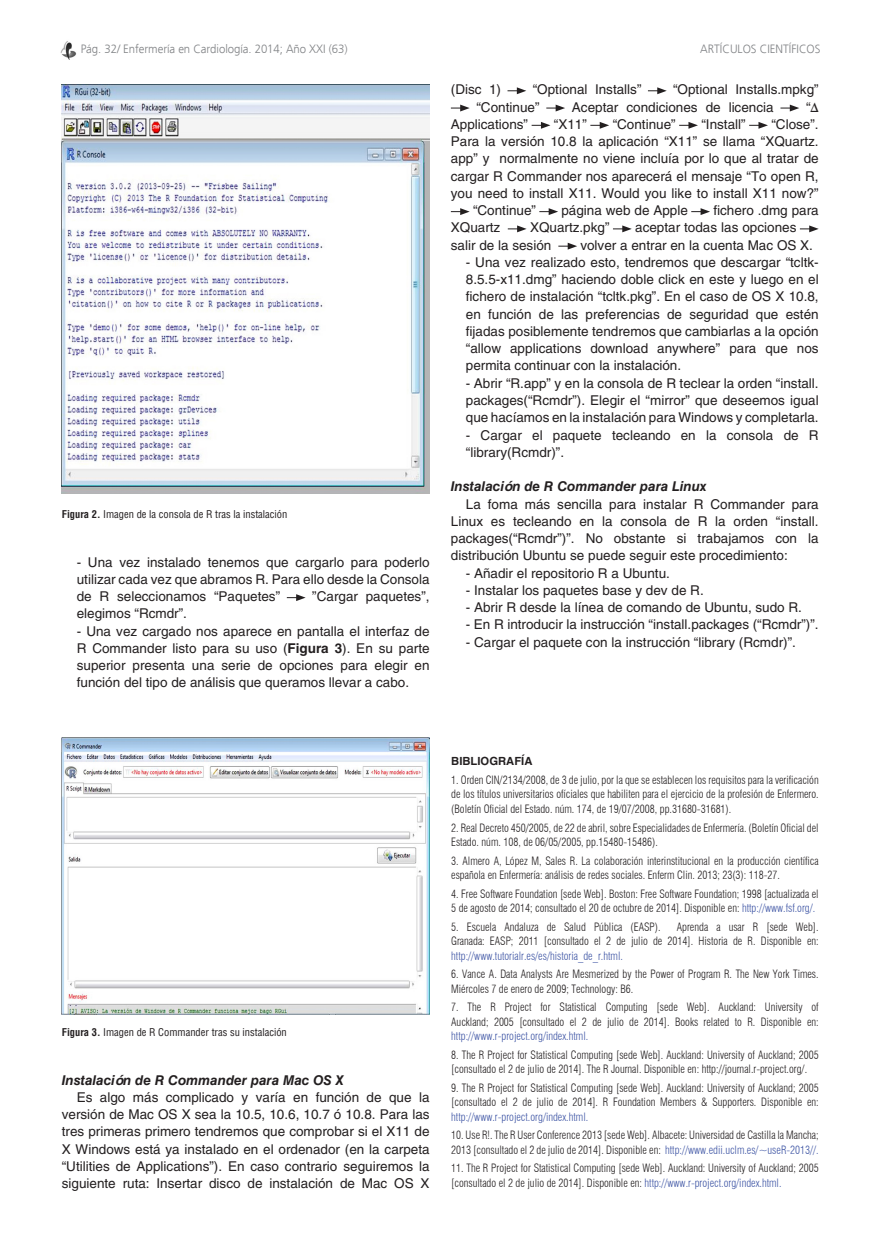
<style>
.page{position:relative;width:893px;height:1234px;background:#fff}
.page>*{position:absolute;margin:0;border:0;box-sizing:border-box;transform-origin:0 0}
.Autores_Resumenes{font:13.5px/17.2px "Helvetica LT Std";color:#231f20;text-align:justify}
.t1{font:italic 700 13.5px "Helvetica LT Std";color:#231f20}
.Folio{font:300 12px "Frutiger LT Std";letter-spacing:-.005em;color:#808285;scale:.95 1}
.texto_biblioagrafia{font:300 condensed 11.25px/14.4px "Swiss 721 BT";color:#231f20;scale:.95 1}
.Texto_Resumenes{font:700 11.25px "Helvetica LT Std";color:#231f20}
.Autores_Resumenes-2{font:condensed 10.5px "Helvetica LT Std";color:#231f20}
.s1{font-weight:700}
.s2{color:#3d54a4}
</style>
<div class="page">
<img style="left:61px;top:41px;width:15px;height:18px">
<img style="left:62px;top:84px;width:368px;height:409px">
<svg style="left:287px;top:594px;width:19px;height:7px"></svg>
<img style="left:62px;top:737px;width:368px;height:277px">
<svg style="left:507px;top:87px;width:19px;height:7px"></svg>
<svg style="left:648px;top:87px;width:19px;height:7px"></svg>
<svg style="left:451px;top:105px;width:19px;height:6px"></svg>
<svg style="left:546px;top:105px;width:19px;height:6px"></svg>
<svg style="left:780px;top:105px;width:19px;height:6px"></svg>
<svg style="left:532px;top:122px;width:18px;height:7px"></svg>
<svg style="left:590px;top:122px;width:19px;height:7px"></svg>
<svg style="left:679px;top:122px;width:19px;height:7px"></svg>
<svg style="left:749px;top:122px;width:19px;height:7px"></svg>
<svg style="left:451px;top:208px;width:19px;height:7px"></svg>
<svg style="left:539px;top:208px;width:19px;height:7px"></svg>
<svg style="left:691px;top:208px;width:19px;height:7px"></svg>
<svg style="left:508px;top:225px;width:19px;height:7px"></svg>
<svg style="left:613px;top:225px;width:19px;height:7px"></svg>
<svg style="left:800px;top:225px;width:19px;height:7px"></svg>
<svg style="left:558px;top:243px;width:19px;height:6px"></svg>
<p class="Folio" style="left:81px;top:42px;width:282px">Pág. 32/ Enfermería en Cardiología. 2014; Año XXI (63)</p>
<p class="Folio" style="left:700px;top:42px;width:128px">ARTÍCULOS CIENTÍFICOS</p>
<p class="Autores_Resumenes-2" style="left:62px;top:507px;width:227px"><span class="s1">Figura 2.</span> Imagen de la consola de R tras la instalación</p>
<p class="Autores_Resumenes" style="left:77px;top:553px;width:354px">- Una vez instalado tenemos que cargarlo para poderlo utilizar cada vez que abramos R. Para ello desde la Consola de R seleccionamos “Paquetes”</p>
<p class="Autores_Resumenes" style="left:312px;top:587px;width:119px">”Cargar paquetes”,</p>
<p class="Autores_Resumenes" style="left:77px;top:605px;width:112px">elegimos “Rcmdr”.</p>
<p class="Autores_Resumenes" style="left:77px;top:622px;width:354px">- Una vez cargado nos aparece en pantalla el interfaz de R Commander listo para su uso (<span class="s1">Figura 3</span>). En su parte superior presenta una serie de opciones para elegir en función del tipo de análisis que queramos llevar a cabo.</p>
<p class="Autores_Resumenes" style="left:451px;top:81px;width:52px">(Disc 1)</p>
<p class="Autores_Resumenes" style="left:533px;top:81px;width:110px">“Optional Installs”</p>
<p class="Autores_Resumenes" style="left:673px;top:81px;width:147px">“Optional Installs.mpkg”</p>
<p class="Autores_Resumenes" style="left:476px;top:98px;width:65px">“Continue”</p>
<p class="Autores_Resumenes" style="left:572px;top:98px;width:203px">Aceptar condiciones de licencia</p>
<p class="Autores_Resumenes" style="left:806px;top:98px;width:14px">“Δ</p>
<p class="Autores_Resumenes" style="left:451px;top:115px;width:79px">Applications”</p>
<p class="Autores_Resumenes" style="left:554px;top:115px;width:35px">“X11”</p>
<p class="Autores_Resumenes" style="left:613px;top:115px;width:65px">“Continue”</p>
<p class="Autores_Resumenes" style="left:701px;top:115px;width:46px">“Install”</p>
<p class="Autores_Resumenes" style="left:771px;top:115px;width:49px">“Close”.</p>
<p class="Autores_Resumenes" style="left:451px;top:133px;width:369px">Para la versión 10.8 la aplicación “X11” se llama “XQuartz.</p>
<p class="Autores_Resumenes" style="left:451px;top:150px;width:369px">app” y normalmente no viene incluía por lo que al tratar de</p>
<p class="Autores_Resumenes" style="left:451px;top:167px;width:369px">cargar R Commander nos aparecerá el mensaje “To open R,</p>
<p class="Autores_Resumenes" style="left:451px;top:184px;width:369px">you need to install X11. Would you like to install X11 now?”</p>
<p class="Autores_Resumenes" style="left:473px;top:202px;width:65px">“Continue”</p>
<p class="Autores_Resumenes" style="left:561px;top:202px;width:128px">página web de Apple</p>
<p class="Autores_Resumenes" style="left:713px;top:202px;width:107px">fichero .dmg para</p>
<p class="Autores_Resumenes" style="left:451px;top:219px;width:51px">XQuartz</p>
<p class="Autores_Resumenes" style="left:530px;top:219px;width:81px">XQuartz.pkg”</p>
<p class="Autores_Resumenes" style="left:635px;top:219px;width:163px">aceptar todas las opciones</p>
<p class="Autores_Resumenes" style="left:451px;top:236px;width:102px">salir de la sesión</p>
<p class="Autores_Resumenes" style="left:580px;top:236px;width:234px">volver a entrar en la cuenta Mac OS X.</p>
<p class="Autores_Resumenes" style="left:466px;top:253px;width:354px">- Una vez realizado esto, tendremos que descargar “tcltk-8.5.5-x11.dmg” haciendo doble click en este y luego en el fichero de instalación “tcltk.pkg”. En el caso de OS X 10.8, en función de las preferencias de seguridad que estén fijadas posiblemente tendremos que cambiarlas a la opción “allow applications download anywhere” para que nos permita continuar con la instalación.</p>
<p class="Autores_Resumenes" style="left:466px;top:374px;width:354px">- Abrir “R.app” y en la consola de R teclear la orden “install. packages(“Rcmdr”). Elegir el “mirror” que deseemos igual que hacíamos en la instalación para Windows y completarla.</p>
<p class="Autores_Resumenes" style="left:466px;top:426px;width:354px">- Cargar el paquete tecleando en la consola de R “library(Rcmdr)”.</p>
<p class="t1" style="left:451px;top:478px;width:257px">Instalación de R Commander para Linux</p>
<p class="Autores_Resumenes" style="left:451px;top:495px;width:369px;text-indent:15px">La foma más sencilla para instalar R Commander para Linux es tecleando en la consola de R la orden “install. packages(“Rcmdr”)”. No obstante si trabajamos con la distribución Ubuntu se puede seguir este procedimiento:</p>
<p class="Autores_Resumenes" style="left:466px;top:564px;width:206px">- Añadir el repositorio R a Ubuntu.</p>
<p class="Autores_Resumenes" style="left:466px;top:581px;width:239px">- Instalar los paquetes base y dev de R.</p>
<p class="Autores_Resumenes" style="left:466px;top:598px;width:338px">- Abrir R desde la línea de comando de Ubuntu, sudo R.</p>
<p class="Autores_Resumenes" style="left:466px;top:616px;width:354px">- En R introducir la instrucción “install.packages (“Rcmdr”)”.</p>
<p class="Autores_Resumenes" style="left:466px;top:633px;width:332px">- Cargar el paquete con la instrucción “library (Rcmdr)”.</p>
<p class="Autores_Resumenes-2" style="left:62px;top:1025px;width:227px"><span class="s1">Figura 3.</span> Imagen de R Commander tras su instalación</p>
<p class="t1" style="left:62px;top:1071px;width:284px">Instalación de R Commander para Mac OS X</p>
<p class="Autores_Resumenes" style="left:62px;top:1088px;width:369px;text-indent:15px">Es algo más complicado y varía en función de que la versión de Mac OS X sea la 10.5, 10.6, 10.7 ó 10.8. Para las tres primeras primero tendremos que comprobar si el X11 de X Windows está ya instalado en el ordenador (en la carpeta “Utilities de Applications”). En caso contrario seguiremos la siguiente ruta: Insertar disco de instalación de Mac OS X</p>
<p class="Texto_Resumenes" style="left:451px;top:754px;width:83px">BIBLIOGRAFÍA</p>
<p class="texto_biblioagrafia" style="left:451px;top:772px;width:388px;text-align:justify">1. Orden CIN/2134/2008, de 3 de julio, por la que se establecen los requisitos para la verificación de los títulos universitarios ofíciales que habiliten para el ejercicio de la profesión de Enfermero. (Boletín Oficial del Estado. núm. 174, de 19/07/2008, pp.31680-31681).</p>
<p class="texto_biblioagrafia" style="left:451px;top:820px;width:388px">2. Real Decreto 450/2005, de 22 de abril, sobre Especialidades de Enfermería. (Boletín Oficial del<br>Estado. núm. 108, de 06/05/2005, pp.15480-15486).</p>
<p class="texto_biblioagrafia" style="left:451px;top:853px;width:388px">3. Almero A, López M, Sales R. La colaboración interinstitucional en la producción científica española en Enfermería: análisis de redes sociales. Enferm Clin. 2013; 23(3): 118-27.</p>
<p class="texto_biblioagrafia" style="left:451px;top:886px;width:388px">4. Free Software Foundation [sede Web]. Boston: Free Software Foundation; 1998 [actualizada el<br>5 de agosto de 2014; consultado el 20 de octubre de 2014]. Disponible en: <span class="s2">http://www.fsf.org/.</span></p>
<p class="texto_biblioagrafia" style="left:451px;top:919px;width:222px">5. Escuela Andaluza de Salud Pública (EASP).</p>
<p class="texto_biblioagrafia" style="left:451px;top:919px;width:388px;text-align:justify;text-indent:226px">Aprenda a usar R [sede Web].<br>Granada: EASP; 2011 [consultado el 2 de julio de 2014]. Historia de R. Disponible en: <span class="s2">http://www.tutorialr.es/es/historia_de_r.html.</span></p>
<p class="texto_biblioagrafia" style="left:451px;top:966px;width:388px">6. Vance A. Data Analysts Are Mesmerized by the Power of Program R. The New York Times.<br>Miércoles 7 de enero de 2009; Technology: B6.</p>
<p class="texto_biblioagrafia" style="left:451px;top:999px;width:388px;text-align:justify">7. The R Project for Statistical Computing [sede Web]. Auckland: University of Auckland; 2005 [consultado el 2 de julio de 2014]. Books related to R. Disponible en: <span class="s2">http://www.r-project.org/index.html.</span></p>
<p class="texto_biblioagrafia" style="left:451px;top:1047px;width:388px">8. The R Project for Statistical Computing [sede Web]. Auckland: University of Auckland; 2005 [consultado el 2 de julio de 2014]. The R Journal. Disponible en: http://journal.r-project.org/.</p>
<p class="texto_biblioagrafia" style="left:451px;top:1080px;width:388px;text-align:justify">9. The R Project for Statistical Computing [sede Web]. Auckland: University of Auckland; 2005 [consultado el 2 de julio de 2014]. R Foundation Members &amp; Supporters. Disponible en: <span class="s2">http://www.r-project.org/index.html.</span></p>
<p class="texto_biblioagrafia" style="left:451px;top:1127px;width:388px">10. Use R!. The R User Conference 2013 [sede Web]. Albacete: Universidad de Castilla la Mancha;<br>2013 [consultado el 2 de julio de 2014]. Disponible en: <span class="s2">http://www.edii.uclm.es/~useR-2013//.</span></p>
<p class="texto_biblioagrafia" style="left:451px;top:1160px;width:388px">11. The R Project for Statistical Computing [sede Web]. Auckland: University of Auckland; 2005 [consultado el 2 de julio de 2014]. Disponible en: <span class="s2">http://www.r-project.org/index.html.</span></p>
</div>
